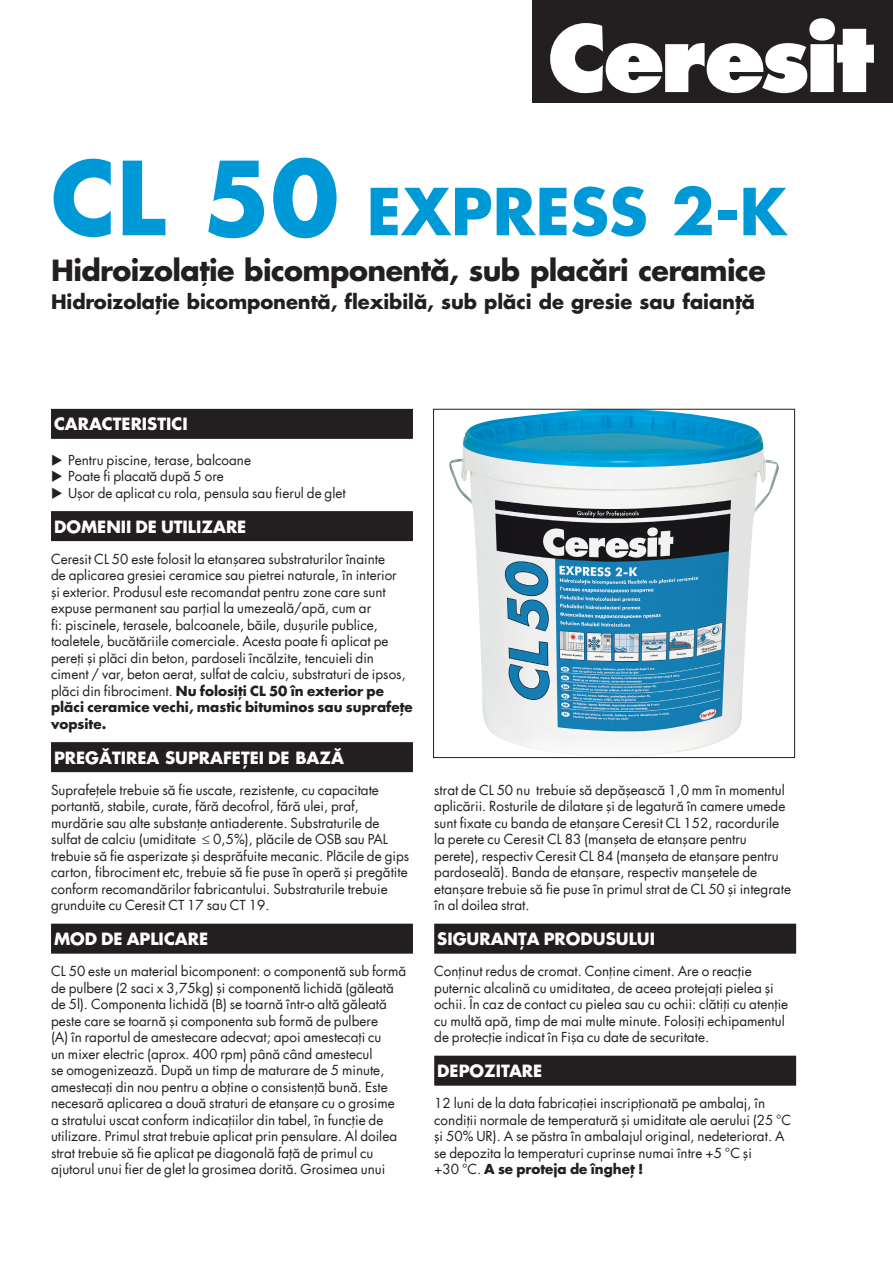
<style>
.page{position:relative;width:893px;height:1263px;background:#fff}
.page>*{position:absolute;margin:0;border:0;box-sizing:border-box;transform-origin:0 0}
.albastru{font:700 63px "Futura Portos";color:#0099d8}
.subtitlu_20{font:700 28.5px "Futura Portos";letter-spacing:-.02em;color:#231f20}
.subtitlu_12{font:700 19.5px "Futura Std";letter-spacing:-.005em;color:#231f20}
.black{font:700 16.5px "Futura Std";color:#fff}
.bodytext{font:13.5px/16.5px "Futura Std";color:#231f20}
.bullet{font:13.5px "Futura Std";color:#231f20}
.bodytext-2{font:700 13.5px "Futura Std";color:#231f20}
.s1{font-size:99px}
.s2{font-weight:700}
.s3{font-weight:400}
</style>
<div class="page">
<div style="left:51px;top:409px;width:362px;height:30px;background:#231f20"></div>
<div style="left:51px;top:511px;width:362px;height:30px;background:#231f20"></div>
<div style="left:51px;top:742px;width:362px;height:30px;background:#231f20"></div>
<div style="left:51px;top:924px;width:362px;height:30px;background:#231f20"></div>
<div style="left:434px;top:924px;width:362px;height:30px;background:#231f20"></div>
<div style="left:434px;top:1056px;width:362px;height:30px;background:#231f20"></div>
<img style="left:449px;top:411px;width:330px;height:345px">
<div style="left:433px;top:409px;width:362px;height:349px;border:1px solid #231f20"></div>
<div style="left:533px;top:0;width:360px;height:103px;background:#231f20"></div>
<svg style="left:550px;top:18px;width:324px;height:75px"></svg>
<p class="albastru" style="left:51px;top:168px;width:738px"><span class="s1">CL 50</span> EXPRESS 2-K</p>
<p class="subtitlu_20" style="left:51px;top:251px;width:716px">Hidroizolație bicomponentă, sub placări ceramice</p>
<p class="subtitlu_12" style="left:51px;top:289px;width:706px">Hidroizolație bicomponentă, flexibilă, sub plăci de gresie sau faianță</p>
<p class="black" style="left:54px;top:413px;width:135px">CARACTERISTICI</p>
<p class="bullet" style="left:68px;top:451px;width:184px">Pentru piscine, terase, balcoane</p>
<p class="bullet" style="left:68px;top:467px;width:157px">Poate fi placată după 5 ore</p>
<p class="bullet" style="left:68px;top:484px;width:279px">Uşor de aplicat cu rola, pensula sau fierul de glet</p>
<p class="black" style="left:54px;top:515px;width:194px">DOMENII DE UTILIZARE</p>
<p class="bodytext" style="left:51px;top:550px;width:363px">Ceresit CL 50 este folosit la etanşarea substraturilor înainte<br>de aplicarea gresiei ceramice sau pietrei naturale, în interior<br>şi exterior. Produsul este recomandat pentru zone care sunt expuse permanent sau parţial la umezeală/apă, cum ar<br>fi: piscinele, terasele, balcoanele, băile, duşurile publice, toaletele, bucătăriile comerciale. Acesta poate fi aplicat pe pereţi şi plăci din beton, pardoseli încălzite, tencuieli din ciment / var, beton aerat, sulfat de calciu, substraturi de ipsos, plăci din fibrociment. <span class="s2">Nu folosiţi CL 50 în exterior pe plăci ceramice vechi, mastic bituminos sau suprafeţe vopsite.</span></p>
<p class="black" style="left:54px;top:746px;width:291px">PREGĂTIREA SUPRAFEȚEI DE BAZĂ</p>
<p class="bodytext" style="left:51px;top:781px;width:360px">Suprafeţele trebuie să fie uscate, rezistente, cu capacitate portantă, stabile, curate, fără decofrol, fără ulei, praf, murdărie sau alte substanţe antiaderente. Substraturile de sulfat de calciu (umiditate ≤ 0,5%), plăcile de OSB sau PAL trebuie să fie asperizate şi desprăfuite mecanic. Plăcile de gips carton, fibrociment etc, trebuie să fie puse în operă şi pregătite conform recomandărilor fabricantului. Substraturile trebuie grunduite cu Ceresit CT 17 sau CT 19.</p>
<p class="black" style="left:54px;top:928px;width:156px">MOD DE APLICARE</p>
<p class="bodytext" style="left:51px;top:963px;width:357px">CL 50 este un material bicomponent: o componentă sub formă de pulbere (2 saci x 3,75kg) şi componentă lichidă (găleată de 5l). Componenta lichidă (B) se toarnă într-o altă găleată peste care se toarnă şi componenta sub formă de pulbere<br>(A) în raportul de amestecare adecvat; apoi amestecaţi cu<br>un mixer electric (aprox. 400 rpm) până când amestecul<br>se omogenizează. După un timp de maturare de 5 minute, amestecaţi din nou pentru a obţine o consistenţă bună. Este necesară aplicarea a două straturi de etanşare cu o grosime<br>a stratului uscat conform indicațiilor din tabel, în funcție de utilizare. Primul strat trebuie aplicat prin pensulare. Al doilea strat trebuie să fie aplicat pe diagonală faţă de primul cu ajutorul unui fier de glet la grosimea dorită. Grosimea unui</p>
<p class="bodytext" style="left:434px;top:781px;width:358px">strat de CL 50 nu trebuie să depăşească 1,0 mm în momentul aplicării. Rosturile de dilatare şi de legatură în camere umede sunt fixate cu banda de etanşare Ceresit CL 152, racordurile la perete cu Ceresit CL 83 (manşeta de etanşare pentru perete), respectiv Ceresit CL 84 (manşeta de etanşare pentru pardoseală). Banda de etanşare, respectiv manşetele de etanşare trebuie să fie puse în primul strat de CL 50 şi integrate în al doilea strat.</p>
<p class="black" style="left:437px;top:928px;width:219px">SIGURANȚA PRODUSULUI</p>
<p class="bodytext" style="left:434px;top:963px;width:355px">Conţinut redus de cromat. Conţine ciment. Are o reacţie puternic alcalină cu umiditatea, de aceea protejaţi pielea şi ochii. În caz de contact cu pielea sau cu ochii: clătiţi cu atenţie cu multă apă, timp de mai multe minute. Folosiţi echipamentul de protecţie indicat în Fişa cu date de securitate.</p>
<p class="black" style="left:437px;top:1060px;width:107px">DEPOZITARE</p>
<p class="bodytext" style="left:434px;top:1095px;width:359px">12 luni de la data fabricaţiei inscripționată pe ambalaj, în condiții normale de temperatură și umiditate ale aerului (25 °C și 50% UR). A se păstra în ambalajul original, nedeteriorat. A se depozita la temperaturi cuprinse numai între +5 °C şi</p>
<p class="bodytext-2" style="left:434px;top:1160px;width:211px"><span class="s3">+30 °C.</span> A se proteja de îngheţ !</p>
</div>
